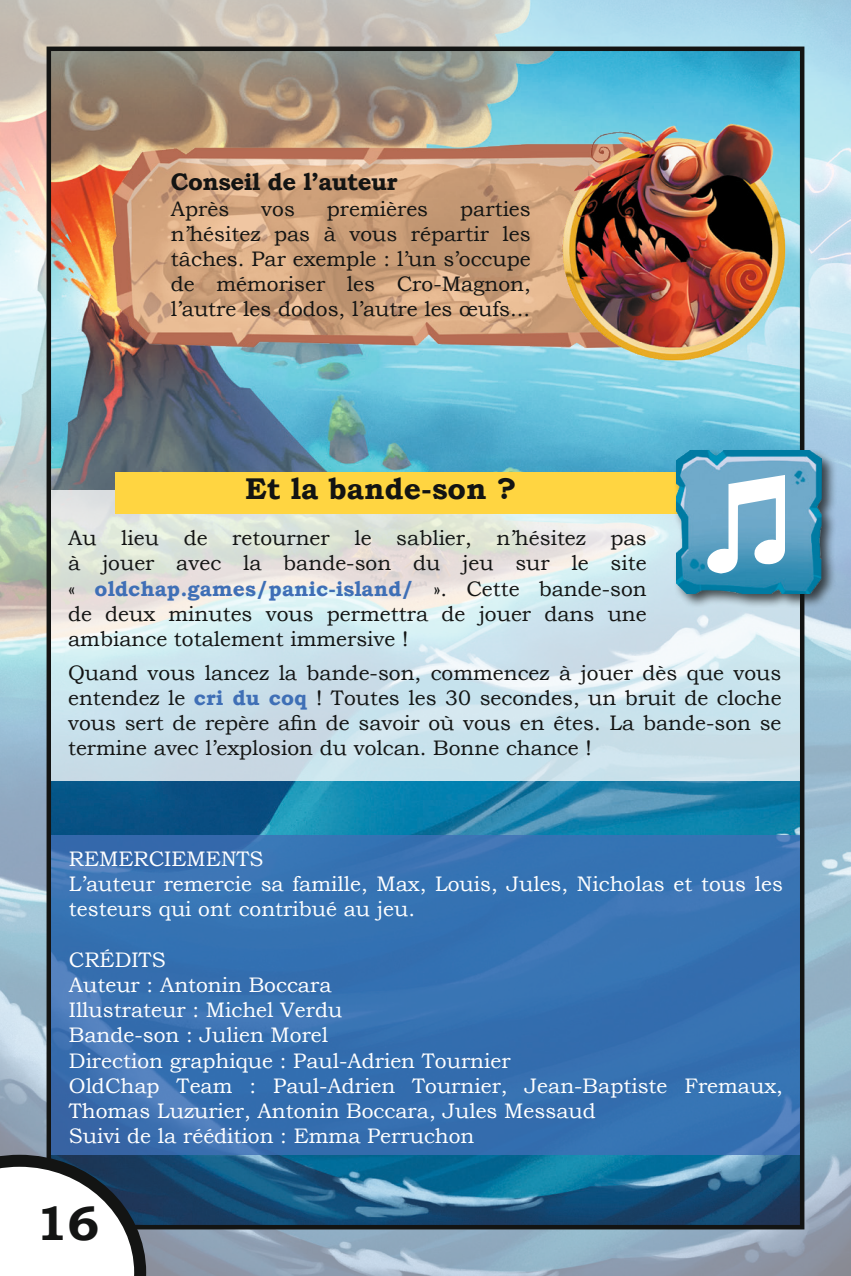
<style>
.page{position:relative;width:851px;height:1276px;background:#fff}
.page>*{position:absolute;margin:0;border:0;box-sizing:border-box;transform-origin:0 0}
.t1{font:700 48px "Bookman Old Style";color:#131413}
.Panic_Island_-_Parag{font:700 30px "Bookman Old Style";color:#131413}
.Panic_Island_-_Parag-2{font:700 24px "Bookman Old Style";letter-spacing:-.02em;color:#131413}
.Panic_Island_-_Parag-3{font:21px/25.2px "Bookman Old Style";color:#131413;text-align:justify}
.Panic_Island_-_Parag-4{font:21px/25.2px "Bookman Old Style";color:#fff}
.s1{font-weight:700;color:#3f6fb6}
</style>
<div class="page">
<img style="left:0;top:0;width:850px;height:1276px">
<img style="left:44px;top:44px;width:762px;height:1187px">
<svg style="left:52px;top:835px;width:747px;height:319px;fill:#3572b2"></svg>
<svg style="left:52px;top:490px;width:747px;height:290px;fill:#cee3ec"></svg>
<div style="left:115px;top:472px;width:620px;height:41px;background:#ffd541"></div>
<div style="left:673px;top:448px;width:163px;height:160px;background:#131413;opacity:.75"></div>
<img style="left:676px;top:450px;width:145px;height:143px">
<svg style="left:707px;top:475px;width:77px;height:98px"></svg>
<img style="left:75px;top:60px;width:650px;height:365px">
<img style="left:476px;top:108px;width:374px;height:285px">
<svg style="left:0;top:1154px;width:146px;height:122px"></svg>
<p class="Panic_Island_-_Parag-2" style="left:171px;top:164px;width:228px">Conseil de l’auteur</p>
<p class="Panic_Island_-_Parag-3" style="left:171px;top:196px;width:60px">Après</p>
<p class="Panic_Island_-_Parag-3" style="left:261px;top:196px;width:35px">vos</p>
<p class="Panic_Island_-_Parag-3" style="left:327px;top:196px;width:103px">premières</p>
<p class="Panic_Island_-_Parag-3" style="left:171px;top:196px;width:361px;text-indent:289px">parties n’hésitez pas à vous répartir les tâches. Par exemple : l’un s’occupe de mémoriser les Cro-Magnon, l’autre les dodos, l’autre les œufs...</p>
<p class="Panic_Island_-_Parag" style="left:245px;top:467px;width:273px">Et la bande-son ?</p>
<p class="Panic_Island_-_Parag-3" style="left:68px;top:525px;width:580px">Au lieu de retourner le sablier, n’hésitez pas à jouer avec la bande-son du jeu sur le site « <span class="s1">oldchap.games/panic-island/</span> ». Cette bande-son de deux minutes vous permettra de jouer dans une ambiance totalement immersive !</p>
<p class="Panic_Island_-_Parag-3" style="left:68px;top:660px;width:715px">Quand vous lancez la bande-son, commencez à jouer dès que vous entendez le <span class="s1">cri du coq</span> ! Toutes les 30 secondes, un bruit de cloche vous sert de repère afin de savoir où vous en êtes. La bande-son se termine avec l’explosion du volcan. Bonne chance !</p>
<p class="Panic_Island_-_Parag-4" style="left:69px;top:846px;width:196px">REMERCIEMENTS</p>
<p class="Panic_Island_-_Parag-4" style="left:69px;top:871px;width:715px">L’auteur remercie sa famille, Max, Louis, Jules, Nicholas et tous les testeurs qui ont contribué au jeu.</p>
<p class="Panic_Island_-_Parag-4" style="left:69px;top:947px;width:98px">CRÉDITS</p>
<p class="Panic_Island_-_Parag-4" style="left:69px;top:972px;width:264px">Auteur : Antonin Boccara</p>
<p class="Panic_Island_-_Parag-4" style="left:69px;top:997px;width:275px">Illustrateur : Michel Verdu</p>
<p class="Panic_Island_-_Parag-4" style="left:69px;top:1022px;width:261px">Bande-son : Julien Morel</p>
<p class="Panic_Island_-_Parag-4" style="left:69px;top:1048px;width:443px">Direction graphique : Paul-Adrien Tournier</p>
<p class="Panic_Island_-_Parag-4" style="left:69px;top:1073px;width:715px">OldChap Team : Paul-Adrien Tournier, Jean-Baptiste Fremaux,<br>Thomas Luzurier, Antonin Boccara, Jules Messaud</p>
<p class="Panic_Island_-_Parag-4" style="left:69px;top:1123px;width:407px">Suivi de la réédition : Emma Perruchon</p>
<h1 class="t1" style="left:36px;top:1188px;width:65px">16</h1>
</div>
